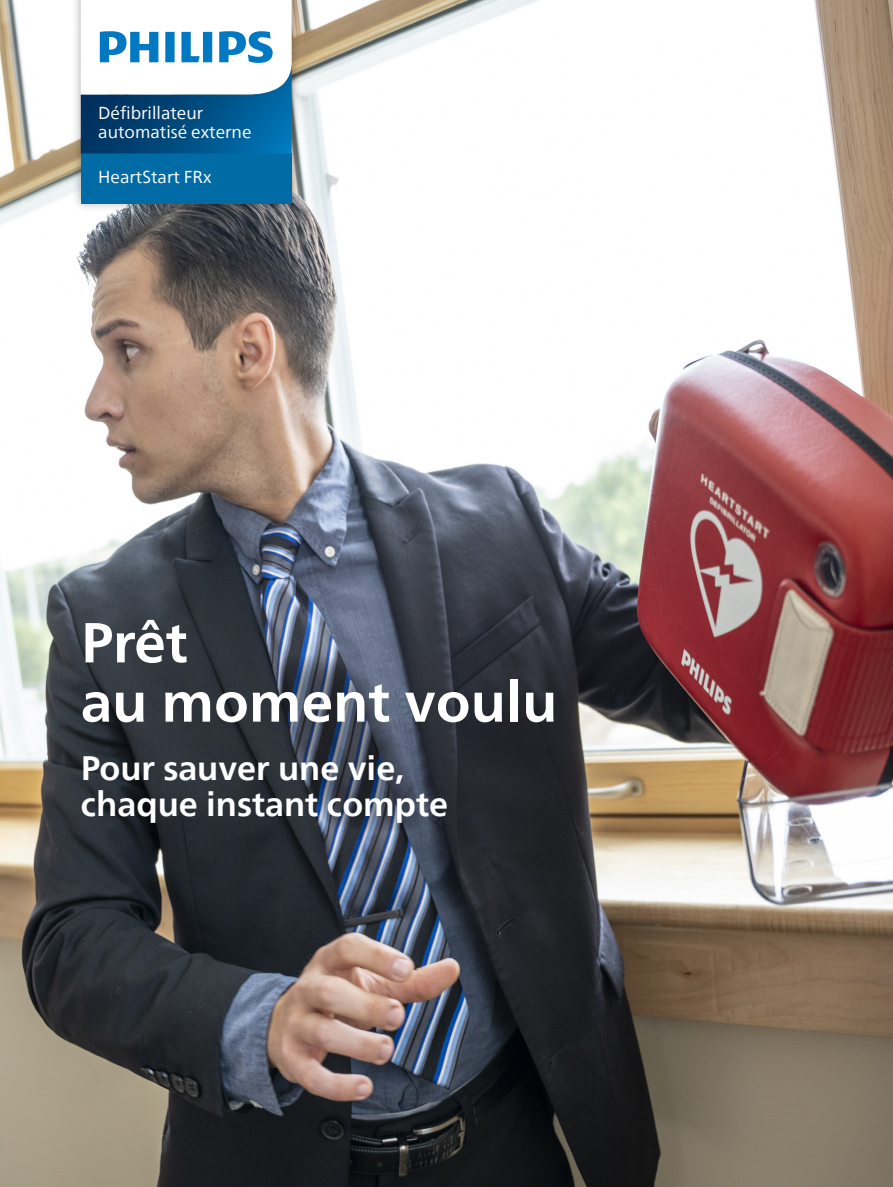
<style>
.page{position:relative;width:893px;height:1187px;background:#fff}
.page>*{position:absolute;margin:0;border:0;box-sizing:border-box;transform-origin:0 0}
.Heading_38pt{font:700 56.25px/59.2px "Neue Frutiger World";color:#fff}
.Heading_23pt{font:700 33.75px/36.8px "Neue Frutiger World";color:#fff}
.t1{font:17.25px/19px "Neue Frutiger World";color:#fff}
</style>
<div class="page">
<img style="left:0;top:0;width:893px;height:1186px">
<svg style="left:273px;top:652px;width:151px;height:181px;background:#424b5c"></svg>
<div style="left:72px;top:0;width:229px;height:213px;background:#231f20;opacity:.35"></div>
<div style="left:79px;top:0;width:213px;height:206px;background:#231f20;opacity:.35"></div>
<div style="left:81px;top:153px;width:211px;height:50px;background:#006ba4"></div>
<svg style="left:81px;top:0;width:211px;height:153px"></svg>
<p class="t1" style="left:98px;top:104px;width:155px">Défibrillateur automatisé externe</p>
<p class="t1" style="left:98px;top:167px;width:115px">HeartStart FRx</p>
<p class="Heading_38pt" style="left:81px;top:612px;width:478px">Prêt<br>au moment voulu</p>
<p class="Heading_23pt" style="left:81px;top:749px;width:369px">Pour sauver une vie, chaque instant compte</p>
</div>
